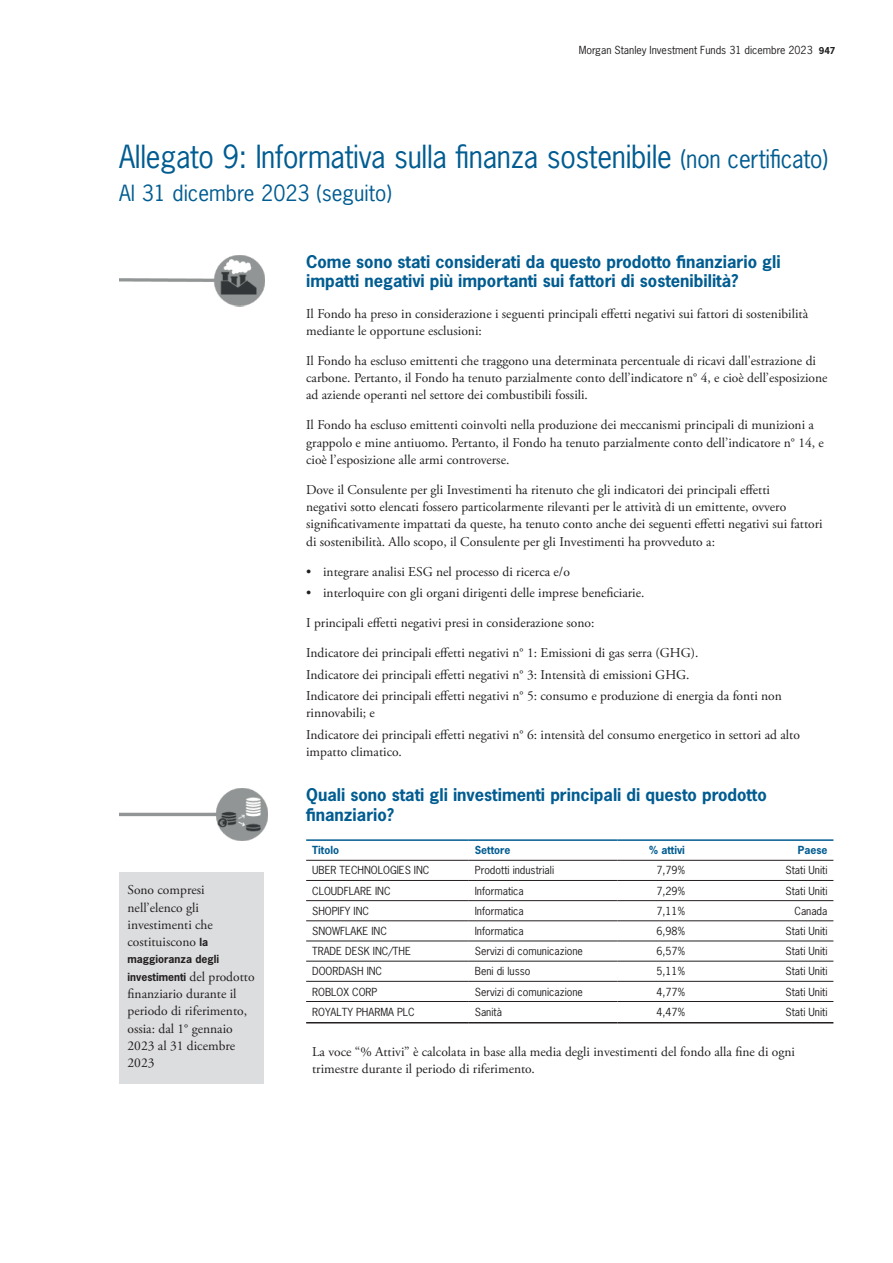
<style>
.page{position:relative;width:893px;height:1263px;background:#fff}
.page>*{position:absolute;margin:0;border:0;box-sizing:border-box;transform-origin:0 0}
.t1{font:30px "News Gothic Std";letter-spacing:-.01em;color:#005c91;scale:.96 1}
.t2{font:21px "News Gothic Std";color:#005c91}
.t3{font:700 16.5px/19.5px "News Gothic Std";color:#005c91}
.t4{font:13.5px/17.2px "Adobe Garamond Pro";color:#231f20}
.t5{font:10.5px "News Gothic Std";color:#231f20}
.t6{font:700 10.5px/17.2px "News Gothic Std";color:#231f20}
.t7{font:700 10.5px "News Gothic Std";color:#005c91}
.s1{font-weight:700;font-size:9px}
.s2{font-size:24px}
.s3{font-family:"News Gothic Std";font-weight:700;font-size:10.5px}
.s4{font-family:"Adobe Garamond Pro";font-weight:400;font-size:13.5px}
</style>
<div class="page">
<hr style="left:306px;top:860px;width:163px;height:1px;background:#231f20">
<hr style="left:469px;top:860px;width:149px;height:1px;background:#231f20">
<hr style="left:618px;top:860px;width:73px;height:1px;background:#231f20">
<hr style="left:691px;top:860px;width:142px;height:1px;background:#231f20">
<hr style="left:306px;top:880px;width:163px;height:1px;background:#231f20">
<hr style="left:469px;top:880px;width:149px;height:1px;background:#231f20">
<hr style="left:618px;top:880px;width:73px;height:1px;background:#231f20">
<hr style="left:691px;top:880px;width:142px;height:1px;background:#231f20">
<hr style="left:306px;top:900px;width:163px;height:1px;background:#231f20">
<hr style="left:469px;top:900px;width:149px;height:1px;background:#231f20">
<hr style="left:618px;top:900px;width:73px;height:1px;background:#231f20">
<hr style="left:691px;top:900px;width:142px;height:1px;background:#231f20">
<hr style="left:306px;top:920px;width:163px;height:1px;background:#231f20">
<hr style="left:469px;top:920px;width:149px;height:1px;background:#231f20">
<hr style="left:618px;top:920px;width:73px;height:1px;background:#231f20">
<hr style="left:691px;top:920px;width:142px;height:1px;background:#231f20">
<hr style="left:306px;top:941px;width:163px;height:1px;background:#231f20">
<hr style="left:469px;top:941px;width:149px;height:1px;background:#231f20">
<hr style="left:618px;top:941px;width:73px;height:1px;background:#231f20">
<hr style="left:691px;top:941px;width:142px;height:1px;background:#231f20">
<hr style="left:306px;top:961px;width:163px;height:1px;background:#231f20">
<hr style="left:469px;top:961px;width:149px;height:1px;background:#231f20">
<hr style="left:618px;top:961px;width:73px;height:1px;background:#231f20">
<hr style="left:691px;top:961px;width:142px;height:1px;background:#231f20">
<hr style="left:306px;top:981px;width:163px;height:1px;background:#231f20">
<hr style="left:469px;top:981px;width:149px;height:1px;background:#231f20">
<hr style="left:618px;top:981px;width:73px;height:1px;background:#231f20">
<hr style="left:691px;top:981px;width:142px;height:1px;background:#231f20">
<hr style="left:306px;top:1001px;width:163px;height:1px;background:#231f20">
<hr style="left:469px;top:1001px;width:149px;height:1px;background:#231f20">
<hr style="left:618px;top:1001px;width:73px;height:1px;background:#231f20">
<hr style="left:691px;top:1001px;width:142px;height:1px;background:#231f20">
<hr style="left:306px;top:1022px;width:163px;height:1px;background:#231f20">
<hr style="left:469px;top:1022px;width:149px;height:1px;background:#231f20">
<hr style="left:618px;top:1022px;width:73px;height:1px;background:#231f20">
<hr style="left:691px;top:1022px;width:142px;height:1px;background:#231f20">
<hr style="left:306px;top:839px;width:163px;height:2px;background:#005c91">
<hr style="left:469px;top:839px;width:149px;height:2px;background:#005c91">
<hr style="left:618px;top:839px;width:73px;height:2px;background:#005c91">
<hr style="left:691px;top:839px;width:142px;height:2px;background:#005c91">
<div style="left:119px;top:872px;width:145px;height:211px;background:#dcdddf"></div>
<img style="left:119px;top:255px;width:146px;height:51px">
<img style="left:119px;top:788px;width:149px;height:53px">
<p class="t5" style="left:579px;top:43px;width:258px">Morgan Stanley Investment Funds 31 dicembre 2023 <span class="s1">947</span></p>
<h1 class="t1" style="left:119px;top:137px;width:740px">Allegato 9: Informativa sulla finanza sostenibile <span class="s2">(non certificato)</span></h1>
<h2 class="t2" style="left:119px;top:179px;width:274px">Al 31 dicembre 2023 (seguito)</h2>
<p class="t4" style="left:128px;top:882px;width:87px">Sono compresi nell’elenco gli investimenti che costituiscono <span class="s3">la</span></p>
<p class="t6" style="left:128px;top:951px;width:129px">maggioranza degli investimenti <span class="s4">del prodotto</span></p>
<p class="t4" style="left:128px;top:985px;width:121px">finanziario durante il periodo di riferimento, ossia: dal 1° gennaio<br>2023 al 31 dicembre<br>2023</p>
<p class="t3" style="left:306px;top:252px;width:476px">Come sono stati considerati da questo prodotto finanziario gli impatti negativi più importanti sui fattori di sostenibilità?</p>
<p class="t4" style="left:306px;top:305px;width:503px">Il Fondo ha preso in considerazione i seguenti principali effetti negativi sui fattori di sostenibilità mediante le opportune esclusioni:</p>
<p class="t4" style="left:306px;top:352px;width:523px">Il Fondo ha escluso emittenti che traggono una determinata percentuale di ricavi dall'estrazione di carbone. Pertanto, il Fondo ha tenuto parzialmente conto dell’indicatore n° 4, e cioè dell’esposizione ad aziende operanti nel settore dei combustibili fossili.</p>
<p class="t4" style="left:306px;top:417px;width:519px">Il Fondo ha escluso emittenti coinvolti nella produzione dei meccanismi principali di munizioni a grappolo e mine antiuomo. Pertanto, il Fondo ha tenuto parzialmente conto dell’indicatore n° 14, e cioè l’esposizione alle armi controverse.</p>
<p class="t4" style="left:306px;top:481px;width:518px">Dove il Consulente per gli Investimenti ha ritenuto che gli indicatori dei principali effetti<br>negativi sotto elencati fossero particolarmente rilevanti per le attività di un emittente, ovvero significativamente impattati da queste, ha tenuto conto anche dei seguenti effetti negativi sui fattori di sostenibilità. Allo scopo, il Consulente per gli Investimenti ha provveduto a:</p>
<p class="t4" style="left:306px;top:563px;width:265px">• integrare analisi ESG nel processo di ricerca e/o</p>
<p class="t4" style="left:306px;top:585px;width:340px">• interloquire con gli organi dirigenti delle imprese beneficiarie.</p>
<p class="t4" style="left:306px;top:615px;width:290px">I principali effetti negativi presi in considerazione sono:</p>
<p class="t4" style="left:306px;top:643px;width:477px;line-height:21.5px">Indicatore dei principali effetti negativi n° 1: Emissioni di gas serra (GHG).<br>Indicatore dei principali effetti negativi n° 3: Intensità di emissioni GHG.<br>Indicatore dei principali effetti negativi n° 5: consumo e produzione di energia da fonti non</p>
<p class="t4" style="left:306px;top:703px;width:495px;line-height:21.5px">rinnovabili; e<br>Indicatore dei principali effetti negativi n° 6: intensità del consumo energetico in settori ad alto</p>
<p class="t4" style="left:306px;top:744px;width:97px">impatto climatico.</p>
<p class="t3" style="left:306px;top:785px;width:462px">Quali sono stati gli investimenti principali di questo prodotto finanziario?</p>
<p class="t7" style="left:312px;top:843px;width:28px">Titolo</p>
<p class="t7" style="left:475px;top:843px;width:37px">Settore</p>
<p class="t7" style="left:649px;top:843px;width:37px">% attivi</p>
<p class="t7" style="left:798px;top:843px;width:31px">Paese</p>
<p class="t5" style="left:312px;top:864px;width:119px">UBER TECHNOLOGIES INC</p>
<p class="t5" style="left:475px;top:864px;width:81px">Prodotti industriali</p>
<p class="t5" style="left:656px;top:864px;width:30px">7,79%</p>
<p class="t5" style="left:785px;top:864px;width:43px">Stati Uniti</p>
<p class="t5" style="left:312px;top:884px;width:80px">CLOUDFLARE INC</p>
<p class="t5" style="left:475px;top:884px;width:51px">Informatica</p>
<p class="t5" style="left:656px;top:884px;width:30px">7,29%</p>
<p class="t5" style="left:785px;top:884px;width:43px">Stati Uniti</p>
<p class="t5" style="left:312px;top:904px;width:58px">SHOPIFY INC</p>
<p class="t5" style="left:475px;top:904px;width:51px">Informatica</p>
<p class="t5" style="left:656px;top:904px;width:30px">7,11%</p>
<p class="t5" style="left:794px;top:904px;width:34px">Canada</p>
<p class="t5" style="left:312px;top:924px;width:76px">SNOWFLAKE INC</p>
<p class="t5" style="left:475px;top:924px;width:51px">Informatica</p>
<p class="t5" style="left:656px;top:924px;width:30px">6,98%</p>
<p class="t5" style="left:785px;top:924px;width:43px">Stati Uniti</p>
<p class="t5" style="left:312px;top:944px;width:100px">TRADE DESK INC/THE</p>
<p class="t5" style="left:475px;top:944px;width:110px">Servizi di comunicazione</p>
<p class="t5" style="left:656px;top:944px;width:30px">6,57%</p>
<p class="t5" style="left:785px;top:944px;width:43px">Stati Uniti</p>
<p class="t5" style="left:312px;top:965px;width:72px">DOORDASH INC</p>
<p class="t5" style="left:475px;top:965px;width:57px">Beni di lusso</p>
<p class="t5" style="left:656px;top:965px;width:30px">5,11%</p>
<p class="t5" style="left:785px;top:965px;width:43px">Stati Uniti</p>
<p class="t5" style="left:312px;top:985px;width:67px">ROBLOX CORP</p>
<p class="t5" style="left:475px;top:985px;width:110px">Servizi di comunicazione</p>
<p class="t5" style="left:656px;top:985px;width:30px">4,77%</p>
<p class="t5" style="left:785px;top:985px;width:43px">Stati Uniti</p>
<p class="t5" style="left:312px;top:1005px;width:104px">ROYALTY PHARMA PLC</p>
<p class="t5" style="left:475px;top:1005px;width:29px">Sanità</p>
<p class="t5" style="left:656px;top:1005px;width:30px">4,47%</p>
<p class="t5" style="left:785px;top:1005px;width:43px">Stati Uniti</p>
<p class="t4" style="left:312px;top:1043px;width:484px">La voce “% Attivi” è calcolata in base alla media degli investimenti del fondo alla fine di ogni trimestre durante il periodo di riferimento.</p>
</div>
